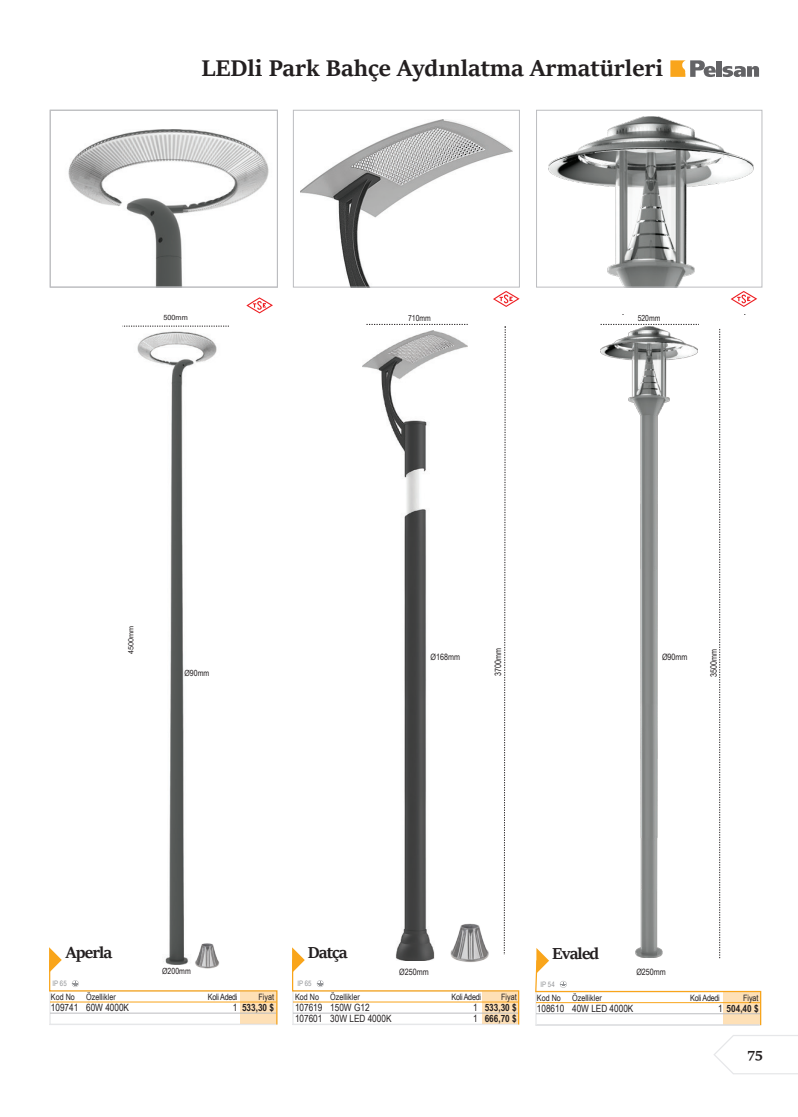
<style>
.page{position:relative;width:798px;height:1117px;background:#fff}
.page>*{position:absolute;margin:0;border:0;box-sizing:border-box;transform-origin:0 0}
.t1{font:700 25px "Sitka Heading";color:#231f20}
.t2{font:700 17.5px "Sitka Heading";letter-spacing:-.05em;color:#231f20}
.t3{font:700 15px "Sitka Heading";color:#231f20}
.t4{font:10px "Arial Narrow";color:#231f20}
.t5{font:700 10px "Arial Narrow";color:#231f20}
.t6{font:8.75px "Arial Narrow";color:#231f20}
.t7{font:8.75px "Arial Narrow";letter-spacing:-.03em;color:#231f20}
.t8{font:8.5px "Arial Narrow";color:#231f20}
.t9{font:8.38px "Arial Narrow";color:#231f20}
.t10{font:7.5px "Arial Narrow";color:#939598}
.t11{font:7.25px "Arial";color:#231f20}
.s1{font-weight:400}
</style>
<div class="page">
<svg style="left:714px;top:1035px;width:83px;height:39px"></svg>
<img style="left:548px;top:116px;width:205px;height:169px">
<div style="left:536px;top:110px;width:226px;height:177px;border:1px solid #bcbdc0"></div>
<img style="left:300px;top:119px;width:212px;height:166px">
<div style="left:293px;top:110px;width:226px;height:177px;border:1px solid #bcbdc0"></div>
<svg style="left:493px;top:291px;width:26px;height:16px"></svg>
<svg style="left:730px;top:291px;width:27px;height:16px"></svg>
<svg style="left:535px;top:324px;width:226px;height:702px"></svg>
<svg style="left:292px;top:324px;width:227px;height:701px"></svg>
<img style="left:68px;top:129px;width:201px;height:156px">
<div style="left:50px;top:110px;width:228px;height:177px;border:1px solid #bcbdc0"></div>
<div style="left:716px;top:61px;width:5px;height:16px;background:#636366"></div>
<svg style="left:670px;top:60px;width:45px;height:17px"></svg>
<svg style="left:722px;top:66px;width:36px;height:11px"></svg>
<svg style="left:49px;top:947px;width:229px;height:78px"></svg>
<img style="left:120px;top:325px;width:110px;height:639px">
<svg style="left:122px;top:326px;width:107px;height:1px"></svg>
<img style="left:195px;top:942px;width:25px;height:25px">
<svg style="left:246px;top:297px;width:27px;height:16px"></svg>
<img style="left:450px;top:922px;width:39px;height:40px">
<p class="t1" style="left:201px;top:49px;width:463px">LEDli Park Bahçe Aydınlatma Armatürleri</p>
<p class="t11" style="left:163px;top:312px;width:26px">500mm</p>
<p class="t9" style="left:408px;top:312px;width:24px">710mm</p>
<p class="t9" style="left:637px;top:312px;width:24px">520mm</p>
<p class="t11" style="left:126px;top:653px;width:30px;rotate:-90deg">4500mm</p>
<p class="t8" style="left:184px;top:667px;width:26px">Ø90mm</p>
<p class="t6" style="left:430px;top:650px;width:31px">Ø168mm</p>
<p class="t6" style="left:491px;top:675px;width:29px;rotate:-90deg">3700mm</p>
<p class="t6" style="left:661px;top:650px;width:27px">Ø90mm</p>
<p class="t6" style="left:707px;top:677px;width:29px;rotate:-90deg">3500mm</p>
<p class="t2" style="left:66px;top:939px;width:48px">Aperla</p>
<p class="t8" style="left:162px;top:964px;width:30px">Ø200mm</p>
<p class="t10" style="left:53px;top:978px;width:16px">IP 65</p>
<p class="t6" style="left:51px;top:990px;width:25px">Kod No</p>
<p class="t6" style="left:86px;top:990px;width:31px">Özellikler</p>
<p class="t7" style="left:208px;top:990px;width:31px">Koli Adedi</p>
<p class="t6" style="left:258px;top:990px;width:17px">Fiyat</p>
<p class="t4" style="left:51px;top:1000px;width:80px">109741 60W 4000K</p>
<p class="t5" style="left:232px;top:1000px;width:43px"><span class="s1">1</span> 533,30 $</p>
<p class="t2" style="left:307px;top:939px;width:41px">Datça</p>
<p class="t6" style="left:295px;top:989px;width:25px">Kod No</p>
<p class="t6" style="left:330px;top:989px;width:31px">Özellikler</p>
<p class="t7" style="left:451px;top:989px;width:31px">Koli Adedi</p>
<p class="t6" style="left:501px;top:989px;width:17px">Fiyat</p>
<p class="t4" style="left:295px;top:999px;width:76px">107619 150W G12</p>
<p class="t5" style="left:473px;top:999px;width:45px"><span class="s1">1</span> 533,30 $</p>
<p class="t4" style="left:295px;top:1010px;width:98px">107601 30W LED 4000K</p>
<p class="t5" style="left:473px;top:1010px;width:45px"><span class="s1">1</span> 666,70 $</p>
<p class="t6" style="left:399px;top:965px;width:31px">Ø250mm</p>
<p class="t10" style="left:297px;top:978px;width:16px">IP 65</p>
<p class="t2" style="left:552px;top:940px;width:49px">Evaled</p>
<p class="t6" style="left:636px;top:965px;width:31px">Ø250mm</p>
<p class="t10" style="left:540px;top:978px;width:16px">IP 54</p>
<p class="t6" style="left:536px;top:991px;width:25px">Kod No</p>
<p class="t6" style="left:572px;top:991px;width:31px">Özellikler</p>
<p class="t7" style="left:690px;top:991px;width:31px">Koli Adedi</p>
<p class="t6" style="left:742px;top:991px;width:17px">Fiyat</p>
<p class="t4" style="left:536px;top:1000px;width:98px">108610 40W LED 4000K</p>
<p class="t5" style="left:717px;top:1000px;width:42px"><span class="s1">1</span> 504,40 $</p>
<p class="t3" style="left:747px;top:1041px;width:17px">75</p>
</div>
